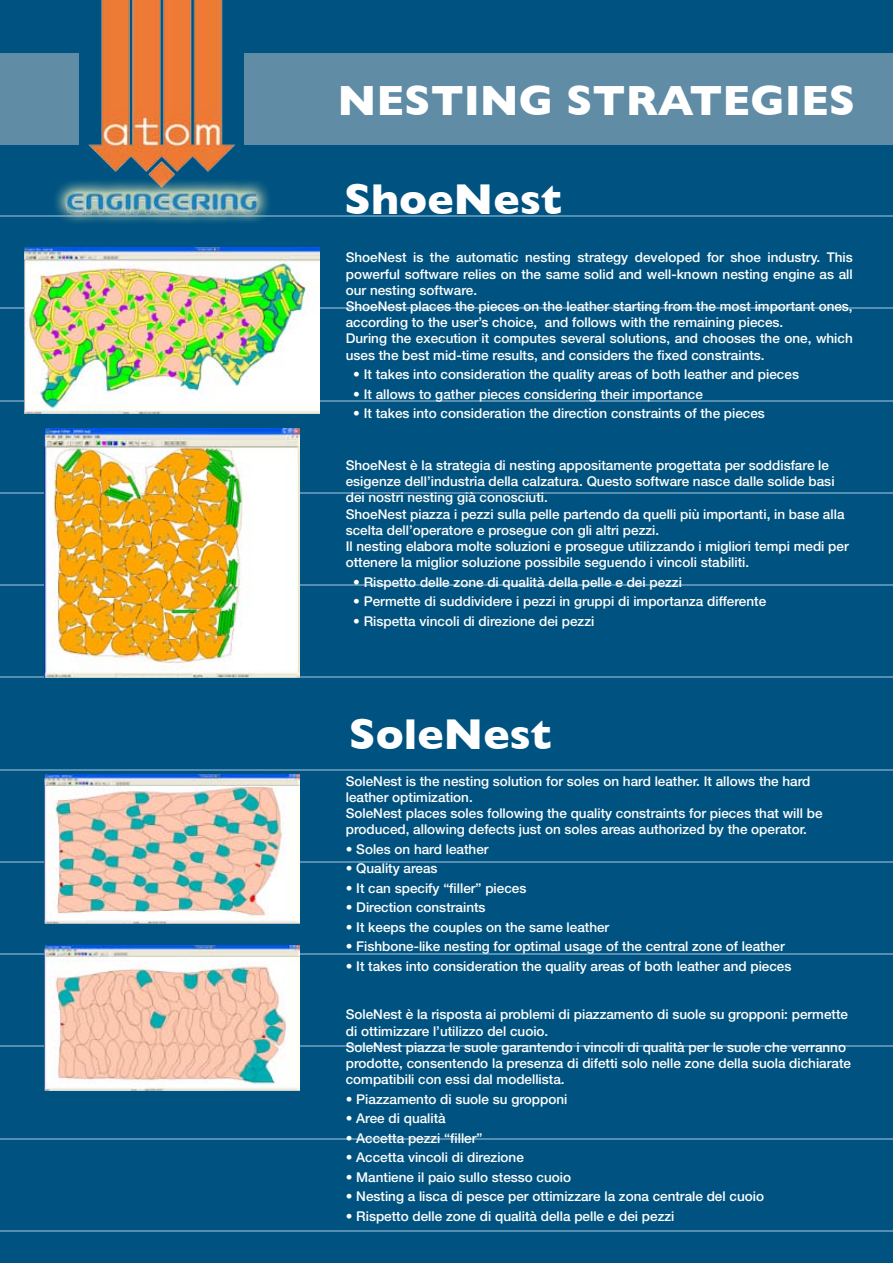
<style>
.page{position:relative;width:893px;height:1263px;background:#005380}
.page>*{position:absolute;margin:0;border:0;box-sizing:border-box;transform-origin:0 0}
.t1{font:700 43.95px "Gill Sans";color:#fff}
.t2{font:700 43.05px "Gill Sans";color:#fff}
.t3{font:500 13.5px/16.2px "Helvetica Neue";color:#fff}
</style>
<div class="page">
<hr style="left:0;top:1230px;width:893px;height:1px;background:#558eb1">
<hr style="left:0;top:1138px;width:893px;height:1px;background:#558eb1">
<hr style="left:0;top:1046px;width:893px;height:1px;background:#558eb1">
<hr style="left:0;top:953px;width:893px;height:2px;background:#558eb1">
<hr style="left:0;top:861px;width:893px;height:1px;background:#558eb1">
<hr style="left:0;top:769px;width:893px;height:1px;background:#558eb1">
<hr style="left:0;top:677px;width:893px;height:1px;background:#558eb1">
<hr style="left:0;top:584px;width:893px;height:2px;background:#558eb1">
<hr style="left:0;top:492px;width:893px;height:1px;background:#558eb1">
<hr style="left:0;top:400px;width:893px;height:1px;background:#558eb1">
<hr style="left:0;top:308px;width:893px;height:1px;background:#558eb1">
<hr style="left:0;top:215px;width:893px;height:2px;background:#558eb1">
<div style="left:244px;top:53px;width:649px;height:92px;background:#608ca5"></div>
<div style="left:0;top:53px;width:79px;height:92px;background:#608ca5"></div>
<img style="left:55px;top:0;width:214px;height:223px">
<img style="left:24px;top:247px;width:295px;height:166px">
<img style="left:44px;top:428px;width:255px;height:249px">
<img style="left:44px;top:775px;width:255px;height:148px">
<img style="left:44px;top:945px;width:255px;height:145px">
<h2 class="t2" style="left:337px;top:76px;width:519px">NESTING STRATEGIES</h2>
<h1 class="t1" style="left:344px;top:173px;width:219px">ShoeNest</h1>
<p class="t3" style="left:346px;top:249px;width:509px">ShoeNest is the automatic nesting strategy developed for shoe industry. This powerful software relies on the same solid and well-known nesting engine as all our nesting software.<br>ShoeNest places the pieces on the leather starting from the most important ones, according to the user’s choice, and follows with the remaining pieces.<br>During the execution it computes several solutions, and chooses the one, which uses the best mid-time results, and considers the fixed constraints.</p>
<p class="t3" style="left:353px;top:366px;width:447px">• It takes into consideration the quality areas of both leather and pieces</p>
<p class="t3" style="left:353px;top:386px;width:351px">• It allows to gather pieces considering their importance</p>
<p class="t3" style="left:353px;top:405px;width:413px">• It takes into consideration the direction constraints of the pieces</p>
<p class="t3" style="left:346px;top:457px;width:504px">ShoeNest è la strategia di nesting appositamente progettata per soddisfare le esigenze dell’industria della calzatura. Questo software nasce dalle solide basi dei nostri nesting già conosciuti.<br>ShoeNest piazza i pezzi sulla pelle partendo da quelli più importanti, in base alla scelta dell’operatore e prosegue con gli altri pezzi.<br>Il nesting elabora molte soluzioni e prosegue utilizzando i migliori tempi medi per ottenere la miglior soluzione possibile seguendo i vincoli stabiliti.</p>
<p class="t3" style="left:353px;top:574px;width:330px">• Rispetto delle zone di qualità della pelle e dei pezzi</p>
<p class="t3" style="left:353px;top:593px;width:414px">• Permette di suddividere i pezzi in gruppi di importanza differente</p>
<p class="t3" style="left:353px;top:613px;width:243px">• Rispetta vincoli di direzione dei pezzi</p>
<h1 class="t1" style="left:349px;top:708px;width:204px">SoleNest</h1>
<p class="t3" style="left:346px;top:773px;width:478px">SoleNest is the nesting solution for soles on hard leather. It allows the hard leather optimization.<br>SoleNest places soles following the quality constraints for pieces that will be produced, allowing defects just on soles areas authorized by the operator.</p>
<p class="t3" style="left:346px;top:841px;width:144px">• Soles on hard leather</p>
<p class="t3" style="left:346px;top:860px;width:93px">• Quality areas</p>
<p class="t3" style="left:346px;top:880px;width:182px">• It can specify “filler” pieces</p>
<p class="t3" style="left:346px;top:899px;width:141px">• Direction constraints</p>
<p class="t3" style="left:346px;top:919px;width:265px">• It keeps the couples on the same leather</p>
<p class="t3" style="left:346px;top:938px;width:440px">• Fishbone-like nesting for optimal usage of the central zone of leather</p>
<p class="t3" style="left:346px;top:958px;width:447px">• It takes into consideration the quality areas of both leather and pieces</p>
<p class="t3" style="left:346px;top:1006px;width:507px">SoleNest è la risposta ai problemi di piazzamento di suole su gropponi: permette di ottimizzare l’utilizzo del cuoio.<br>SoleNest piazza le suole garantendo i vincoli di qualità per le suole che verranno prodotte, consentendo la presenza di difetti solo nelle zone della suola dichiarate compatibili con essi dal modellista.</p>
<p class="t3" style="left:346px;top:1091px;width:223px">• Piazzamento di suole su gropponi</p>
<p class="t3" style="left:346px;top:1110px;width:102px">• Aree di qualità</p>
<p class="t3" style="left:346px;top:1130px;width:138px">• Accetta pezzi “filler”</p>
<p class="t3" style="left:346px;top:1149px;width:180px">• Accetta vincoli di direzione</p>
<p class="t3" style="left:346px;top:1169px;width:227px">• Mantiene il paio sullo stesso cuoio</p>
<p class="t3" style="left:346px;top:1188px;width:420px">• Nesting a lisca di pesce per ottimizzare la zona centrale del cuoio</p>
<p class="t3" style="left:346px;top:1208px;width:330px">• Rispetto delle zone di qualità della pelle e dei pezzi</p>
</div>
